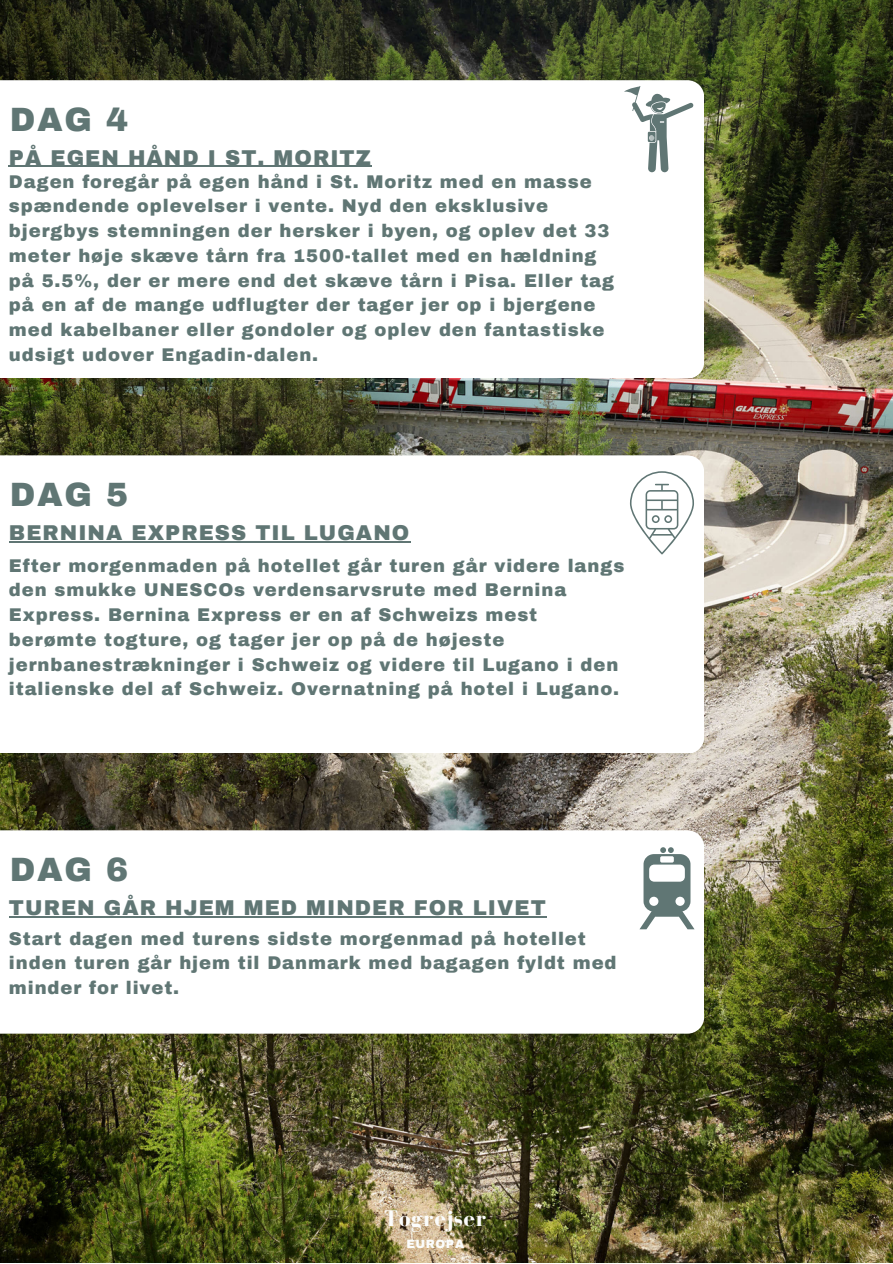
<style>
.page{position:relative;width:893px;height:1264px;background:#fff}
.page>*{position:absolute;margin:0;border:0;box-sizing:border-box;transform-origin:0 0}
.t1{font:900 33px "Archivo";letter-spacing:.05em;color:#607674}
.t2{font:700 23.25px "Bodoni FLF";letter-spacing:.04em;color:#fcfdfc}
.t3{font:900 21px "Archivo";letter-spacing:.05em;color:#607674}
.t4{font:900 18px/24.8px "Archivo";letter-spacing:.05em;color:#607674}
.t5{font:900 11.7px "Archivo";letter-spacing:.05em;color:#fcfdfc}
</style>
<div class="page">
<img style="left:0;top:0;width:892px;height:1262px">
<svg style="left:0;top:80px;width:703px;height:297px"></svg>
<hr style="left:9px;top:166px;width:363px;height:1px;background:#607674">
<svg style="left:624px;top:86px;width:69px;height:86px"></svg>
<svg style="left:0;top:455px;width:703px;height:297px"></svg>
<hr style="left:9px;top:541px;width:401px;height:1px;background:#607674">
<svg style="left:630px;top:471px;width:64px;height:83px"></svg>
<svg style="left:0;top:830px;width:703px;height:203px"></svg>
<hr style="left:9px;top:916px;width:538px;height:1px;background:#607674">
<svg style="left:639px;top:847px;width:55px;height:82px"></svg>
<h1 class="t1" style="left:10px;top:102px;width:120px">DAG 4</h1>
<p class="t3" style="left:9px;top:146px;width:363px">PÅ EGEN HÅND I ST. MORITZ</p>
<p class="t4" style="left:9px;top:169px;width:606px">Dagen foregår på egen hånd i St. Moritz med en masse spændende oplevelser i vente. Nyd den eksklusive bjergbys stemningen der hersker i byen, og oplev det 33 meter høje skæve tårn fra 1500-tallet med en hældning på 5.5%, der er mere end det skæve tårn i Pisa. Eller tag på en af de mange udflugter der tager jer op i bjergene med kabelbaner eller gondoler og oplev den fantastiske udsigt udover Engadin-dalen.</p>
<h1 class="t1" style="left:10px;top:477px;width:120px">DAG 5</h1>
<p class="t3" style="left:9px;top:521px;width:402px">BERNINA EXPRESS TIL LUGANO</p>
<p class="t4" style="left:9px;top:553px;width:616px">Efter morgenmaden på hotellet går turen går videre langs den smukke UNESCOs verdensarvsrute med Bernina Express. Bernina Express er en af Schweizs mest berømte togture, og tager jer op på de højeste jernbanestrækninger i Schweiz og videre til Lugano i den italienske del af Schweiz. Overnatning på hotel i Lugano.</p>
<h1 class="t1" style="left:10px;top:852px;width:120px">DAG 6</h1>
<p class="t3" style="left:9px;top:896px;width:538px">TUREN GÅR HJEM MED MINDER FOR LIVET</p>
<p class="t4" style="left:9px;top:926px;width:609px">Start dagen med turens sidste morgenmad på hotellet inden turen går hjem til Danmark med bagagen fyldt med minder for livet.</p>
<p class="t2" style="left:384px;top:1205px;width:104px">Togrejser</p>
<p class="t5" style="left:406px;top:1238px;width:59px">EUROPA</p>
</div>
